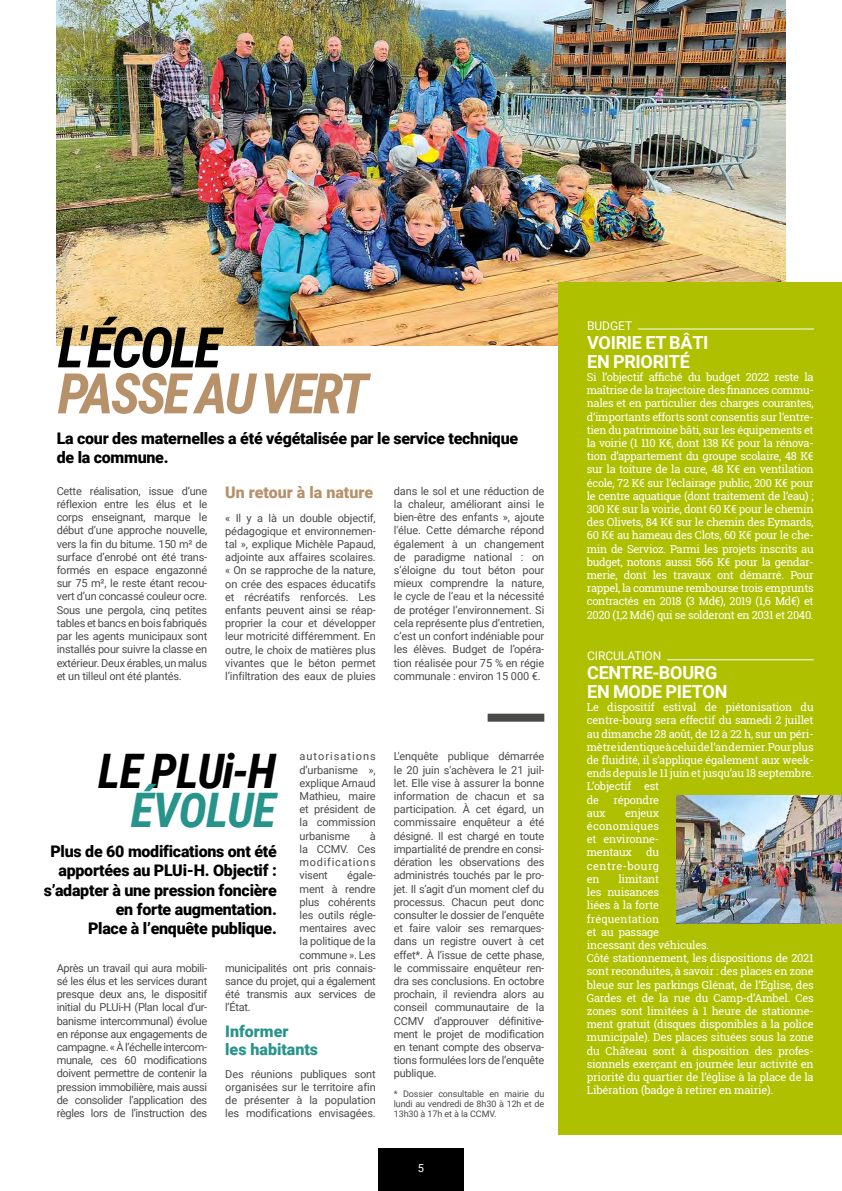
<style>
.page{position:relative;width:842px;height:1191px;background:#fff}
.page>*{position:absolute;margin:0;border:0;box-sizing:border-box;transform-origin:0 0}
.t1{font:italic 700 56px "Roboto Condensed";letter-spacing:-.055em;color:#b7916a}
.t2{font:italic 700 56px "Roboto Condensed";letter-spacing:-.045em;color:#000}
.t3{font:italic 700 47.6px "Roboto Condensed";letter-spacing:-.02em;color:#000}
.t4{font:italic 700 47.6px "Roboto Condensed";letter-spacing:-.015em;color:#27948b}
.t5{font:700 18px/19px "Roboto";letter-spacing:-.015em;color:#fff}
.t6{font:900 16px/19.2px "Roboto";letter-spacing:-.015em;color:#000;text-align:right}
.t7{font:900 16px/18px "Roboto";color:#27948b}
.t8{font:900 16px "Roboto";color:#b7916a}
.t9{font:12px "Roboto";letter-spacing:-.005em;color:#fff}
.t10{font:11px/13.2px "Roboto";letter-spacing:-.015em;color:#4a4a49;text-align:justify}
.t11{font:11px/13.2px "Roboto Slab";letter-spacing:-.02em;color:#fff;text-align:justify}
.t12{font:11px "Roboto";color:#fff}
.t13{font:9px/10px "Roboto";letter-spacing:-.01em;color:#4a4a49;text-align:justify}
</style>
<div class="page">
<div style="left:378px;top:1148px;width:85px;height:43px;background:#000"></div>
<div style="left:488px;top:713px;width:56px;height:8px;background:#4a4a49"></div>
<img style="left:57px;top:0;width:728px;height:346px">
<div style="left:558px;top:282px;width:284px;height:852px;background:#aec000"></div>
<hr style="left:638px;top:328px;width:176px;height:1px;background:#fff">
<hr style="left:667px;top:659px;width:147px;height:1px;background:#fff">
<img style="left:676px;top:795px;width:166px;height:128px">
<h1 class="t2" style="left:58px;top:308px;width:165px">L'ÉCOLE</h1>
<h1 class="t1" style="left:58px;top:354px;width:312px">PASSE AU VERT</h1>
<h3 class="t6" style="left:57px;top:428px;width:463px;text-align:left">La cour des maternelles a été végétalisée par le service technique de la commune.</h3>
<p class="t10" style="left:57px;top:484px;width:152px">Cette réalisation, issue d’une réflexion entre les élus et le corps enseignant, marque le début d’une approche nouvelle, vers la fin du bitume. 150 m² de surface d’enrobé ont été trans&shy;formés en espace engazonné sur 75 m², le reste étant recou&shy;vert d’un concassé couleur ocre.<br>Sous une pergola, cinq petites tables et bancs en bois fabriqués par les agents municipaux sont installés pour suivre la classe en extérieur. Deux érables, un malus et un tilleul ont été plantés.</p>
<h3 class="t8" style="left:225px;top:481px;width:149px">Un retour à la nature</h3>
<p class="t10" style="left:225px;top:511px;width:152px">« Il y a là un double objectif, pédagogique et environnemen&shy;tal », explique Michèle Papaud, adjointe aux affaires scolaires. « On se rapproche de la nature, on crée des espaces éducatifs et récréatifs renforcés. Les enfants peuvent ainsi se réap&shy;proprier la cour et développer leur motricité différemment. En outre, le choix de matières plus vivantes que le béton permet l’infiltration des eaux de pluies</p>
<p class="t10" style="left:394px;top:484px;width:152px">dans le sol et une réduction de la chaleur, améliorant ainsi le bien-être des enfants », ajoute l'élue. Cette démarche répond également à un changement de paradigme national : on s’éloigne du tout béton pour mieux comprendre la nature, le cycle de l’eau et la nécessité de protéger l’environnement. Si cela représente plus d’entretien, c’est un confort indéniable pour les élèves. Budget de l’opéra&shy;tion réalisée pour 75 % en régie communale : environ 15 000 €.</p>
<h2 class="t3" style="left:98px;top:737px;width:179px">LE PLUi-H</h2>
<p class="t10" style="left:300px;top:749px;width:78px">autorisations d’urbanisme », explique Arnaud Mathieu, maire et président de la commission urbanisme</p>
<h2 class="t4" style="left:131px;top:776px;width:147px">ÉVOLUE</h2>
<h3 class="t6" style="left:44px;top:841px;width:235px">Plus de 60 modifications ont été apportées au PLUi-H. Objectif : s’adapter à une pression foncière en forte augmentation.<br>Place à l’enquête publique.</h3>
<p class="t10" style="left:300px;top:828px;width:78px;text-indent:70px">à la CCMV. Ces modifications visent</p>
<p class="t10" style="left:347px;top:868px;width:30px">égale-</p>
<p class="t10" style="left:300px;top:881px;width:78px">ment à rendre</p>
<p class="t10" style="left:300px;top:894px;width:78px">plus cohérents</p>
<p class="t10" style="left:300px;top:908px;width:78px">les outils régle-</p>
<p class="t10" style="left:300px;top:921px;width:78px">mentaires avec</p>
<p class="t10" style="left:300px;top:934px;width:78px">la politique de la</p>
<p class="t10" style="left:300px;top:947px;width:78px">commune ». Les</p>
<p class="t10" style="left:225px;top:960px;width:152px">municipalités ont pris connais-</p>
<p class="t10" style="left:225px;top:974px;width:152px">sance du projet, qui a également</p>
<p class="t10" style="left:225px;top:987px;width:152px">été transmis aux services de</p>
<p class="t10" style="left:225px;top:1000px;width:27px">l’État.</p>
<h3 class="t7" style="left:225px;top:1022px;width:94px">Informer<br>les habitants</h3>
<p class="t10" style="left:225px;top:1066px;width:152px">Des réunions publiques sont organisées sur le territoire afin de présenter à la population les modifications envisagées.</p>
<p class="t10" style="left:57px;top:960px;width:152px">Après un travail qui aura mobili&shy;sé les élus et les services durant presque deux ans, le dispositif initial du PLUi-H (Plan local d’ur&shy;banisme intercommunal) évolue en réponse aux engagements de campagne. « À l’échelle intercom&shy;munale, ces 60 modifications doivent permettre de contenir la pression immobilière, mais aussi de consolider l’application des règles lors de l’instruction des</p>
<p class="t10" style="left:394px;top:749px;width:152px">L'enquête publique démarrée le 20 juin s'achèvera le 21 juil&shy;let. Elle vise à assurer la bonne information de chacun et sa participation. À cet égard, un commissaire enquêteur a été désigné. Il est chargé en toute impartialité de prendre en consi&shy;dération les observations des administrés touchés par le pro&shy;jet. Il s’agit d’un moment clef du processus. Chacun peut donc consulter le dossier de l’enquête et faire valoir ses remarques&shy;dans un registre ouvert à cet effet*. À l’issue de cette phase, le commissaire enquêteur ren&shy;dra ses conclusions. En octobre prochain, il reviendra alors au conseil communautaire de la CCMV d’approuver définitive&shy;ment le projet de modification en tenant compte des observa&shy;tions formulées lors de l’enquête publique.</p>
<p class="t13" style="left:394px;top:1088px;width:152px">* Dossier consultable en mairie du lundi au vendredi de 8h30 à 12h et de 13h30 à 17h et à la CCMV.</p>
<p class="t12" style="left:418px;top:1160px;width:8px">5</p>
<p class="t9" style="left:587px;top:317px;width:47px">BUDGET</p>
<h3 class="t5" style="left:587px;top:332px;width:123px">VOIRIE ET BÂTI<br>EN PRIORITÉ</h3>
<p class="t11" style="left:587px;top:370px;width:228px">Si l’objectif affiché du budget 2022 reste la maîtrise de la trajectoire des finances commu&shy;nales et en particulier des charges courantes, d’importants efforts sont consentis sur l’entre&shy;tien du patrimoine bâti, sur les équipements et la voirie (1 110 K€, dont 138 K€ pour la rénova&shy;tion d’appartement du groupe scolaire, 48 K€ sur la toiture de la cure, 48 K€ en ventilation école, 72 K€ sur l’éclairage public, 200 K€ pour le centre aquatique (dont traitement de l’eau) ; 300 K€ sur la voirie, dont 60 K€ pour le chemin des Olivets, 84 K€ sur le chemin des Eymards, 60 K€ au hameau des Clots, 60 K€ pour le che&shy;min de Servioz. Parmi les projets inscrits au budget, notons aussi 566 K€ pour la gendar&shy;merie, dont les travaux ont démarré. Pour rappel, la commune rembourse trois emprunts contractés en 2018 (3 Md€), 2019 (1,6 Md€) et 2020 (1,2 Md€) qui se solderont en 2031 et 2040.</p>
<p class="t9" style="left:587px;top:647px;width:76px">CIRCULATION</p>
<h3 class="t5" style="left:587px;top:662px;width:142px">CENTRE-BOURG<br>EN MODE PIETON</h3>
<p class="t11" style="left:587px;top:700px;width:228px;text-align:left">Le dispositif estival de piétonisation du centre-bourg sera effectif du samedi 2 juillet au dimanche 28 août, de 12 à 22 h, sur un péri&shy;mètre identique à celui de l’an dernier. Pour plus de fluidité, il s’applique également aux week&shy;ends depuis le 11 juin et jusqu’au 18 septembre.<br>L’objectif est<br>de</p>
<p class="t11" style="left:613px;top:793px;width:47px">répondre</p>
<p class="t11" style="left:587px;top:806px;width:74px;text-indent:38px">enjeux économiques et environne&shy;mentaux</p>
<p class="t11" style="left:587px;top:806px;width:20px">aux</p>
<p class="t11" style="left:587px;top:845px;width:74px;text-indent:59px">du centre-bourg en</p>
<p class="t11" style="left:587px;top:872px;width:228px;text-align:left;text-indent:32px">limitant<br>les nuisances<br>liées à la forte<br>fréquentation<br>et au passage<br>incessant des véhicules.<br>Côté stationnement, les dispositions de 2021 sont reconduites, à savoir : des places en zone bleue sur les parkings Glénat, de l’Église, des Gardes et de la rue du Camp-d’Ambel. Ces zones sont limitées à 1 heure de stationne&shy;ment gratuit (disques disponibles à la police municipale). Des places situées sous la zone du Château sont à disposition des profes&shy;sionnels exerçant en journée leur activité en priorité du quartier de l’église à la place de la Libération (badge à retirer en mairie).</p>
</div>
